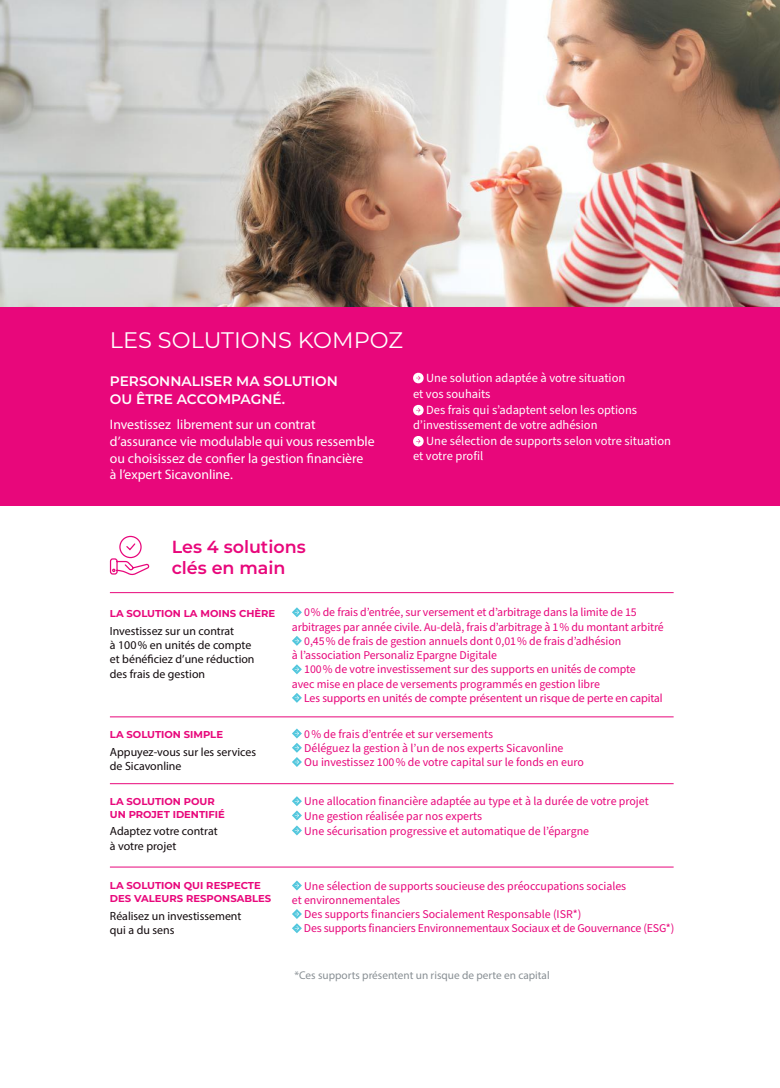
<style>
.page{position:relative;width:780px;height:1088px;background:#fff}
.page>*{position:absolute;margin:0;border:0;box-sizing:border-box;transform-origin:0 0}
.t1{font:22.5px "Montserrat";color:#fff}
.t2{font:600 17.5px/21px "Montserrat";color:#e8077b}
.t3{font:13.75px/17.5px "Myriad Pro";color:#fff}
.t4{font:600 13.75px/18.8px "Montserrat";color:#fff}
.t5{font:12.5px/15px "Source Sans Pro";color:#fff}
.t6{font:11.88px/14.2px "Source Sans Pro";letter-spacing:-.005em;color:#e8077b}
.t7{font:11.88px/14.2px "Myriad Pro";color:#120a0d}
.t8{font:11.88px "Myriad Pro";letter-spacing:-.01em;color:#e8077b}
.t9{font:11.25px "Myriad Pro";color:#39444c}
.t10{font:700 10px/12.5px "Montserrat";color:#e8077b}
</style>
<div class="page">
<img style="left:0;top:0;width:780px;height:307px">
<div style="left:0;top:307px;width:780px;height:199px;background:#e8077b"></div>
<svg style="left:292px;top:607px;width:10px;height:10px"></svg>
<svg style="left:292px;top:636px;width:10px;height:10px"></svg>
<svg style="left:292px;top:664px;width:10px;height:10px"></svg>
<svg style="left:292px;top:693px;width:10px;height:10px"></svg>
<svg style="left:292px;top:728px;width:10px;height:39px"></svg>
<svg style="left:292px;top:796px;width:10px;height:39px"></svg>
<svg style="left:292px;top:880px;width:10px;height:10px"></svg>
<svg style="left:292px;top:909px;width:10px;height:24px"></svg>
<svg style="left:413px;top:372px;width:11px;height:12px"></svg>
<svg style="left:413px;top:404px;width:11px;height:12px"></svg>
<svg style="left:413px;top:436px;width:11px;height:11px"></svg>
<hr style="left:110px;top:592px;width:563px;height:1px;background:#e8077b">
<hr style="left:110px;top:716px;width:563px;height:1px;background:#e8077b">
<hr style="left:110px;top:783px;width:563px;height:1px;background:#e8077b">
<hr style="left:110px;top:867px;width:563px;height:1px;background:#e8077b">
<svg style="left:109px;top:535px;width:41px;height:41px"></svg>
<h1 class="t1" style="left:110px;top:325px;width:295px">LES SOLUTIONS KOMPOZ</h1>
<p class="t4" style="left:110px;top:371px;width:229px">PERSONNALISER MA SOLUTION<br>OU ÊTRE ACCOMPAGNÉ.</p>
<p class="t3" style="left:110px;top:415px;width:266px">Investissez librement sur un contrat d’assurance vie modulable qui vous ressemble</p>
<p class="t3" style="left:110px;top:450px;width:255px;line-height:16.2px">ou choisissez de confier la gestion financière à l’expert Sicavonline.</p>
<p class="t5" style="left:413px;top:370px;width:214px;line-height:16.1px;text-indent:13px">Une solution adaptée à votre situation et vos souhaits</p>
<p class="t5" style="left:413px;top:402px;width:225px;text-indent:13px">Des frais qui s’adaptent selon les options d’investissement de votre adhésion</p>
<p class="t5" style="left:413px;top:433px;width:259px;text-indent:13px">Une sélection de supports selon votre situation et votre profil</p>
<h2 class="t2" style="left:172px;top:535px;width:135px">Les 4 solutions clés en main</h2>
<p class="t10" style="left:110px;top:607px;width:167px">LA SOLUTION LA MOINS CHÈRE</p>
<p class="t7" style="left:110px;top:623px;width:146px">Investissez sur un contrat<br>à 100% en unités de compte et bénéficiez d’une réduction des frais de gestion</p>
<p class="t10" style="left:110px;top:728px;width:115px">LA SOLUTION SIMPLE</p>
<p class="t7" style="left:110px;top:745px;width:148px">Appuyez-vous sur les services de Sicavonline</p>
<p class="t10" style="left:110px;top:795px;width:116px">LA SOLUTION POUR<br>UN PROJET IDENTIFIÉ</p>
<p class="t7" style="left:110px;top:824px;width:109px">Adaptez votre contrat à votre projet</p>
<p class="t10" style="left:110px;top:879px;width:163px">LA SOLUTION QUI RESPECTE<br>DES VALEURS RESPONSABLES</p>
<p class="t7" style="left:110px;top:908px;width:133px">Réalisez un investissement qui a du sens</p>
<p class="t6" style="left:304px;top:606px;width:334px">0 % de frais d’entrée, sur versement et d’arbitrage dans la limite de 15</p>
<p class="t6" style="left:292px;top:620px;width:373px">arbitrages par année civile. Au-delà, frais d’arbitrage à 1 % du montant arbitré</p>
<p class="t6" style="left:304px;top:634px;width:318px">0,45 % de frais de gestion annuels dont 0,01 % de frais d’adhésion</p>
<p class="t6" style="left:292px;top:648px;width:206px">à l’association Personaliz Epargne Digitale</p>
<p class="t6" style="left:304px;top:663px;width:333px">100 % de votre investissement sur des supports en unités de compte</p>
<p class="t6" style="left:292px;top:677px;width:309px">avec mise en place de versements programmés en gestion libre</p>
<p class="t8" style="left:304px;top:691px;width:360px">Les supports en unités de compte présentent un risque de perte en capital</p>
<p class="t6" style="left:304px;top:727px;width:281px">0 % de frais d’entrée et sur versements<br>Déléguez la gestion à l’un de nos experts Sicavonline<br>Ou investissez 100 % de votre capital sur le fonds en euro</p>
<p class="t6" style="left:304px;top:794px;width:346px;line-height:14.6px">Une allocation financière adaptée au type et à la durée de votre projet<br>Une gestion réalisée par nos experts<br>Une sécurisation progressive et automatique de l’épargne</p>
<p class="t6" style="left:304px;top:879px;width:323px">Une sélection de supports soucieuse des préoccupations sociales</p>
<p class="t6" style="left:292px;top:893px;width:110px">et environnementales</p>
<p class="t6" style="left:304px;top:907px;width:278px">Des supports financiers Socialement Responsable (ISR*)</p>
<p class="t6" style="left:304px;top:922px;width:372px">Des supports financiers Environnementaux Sociaux et de Gouvernance (ESG*)</p>
<p class="t9" style="left:294px;top:968px;width:256px">*Ces supports présentent un risque de perte en capital</p>
</div>
